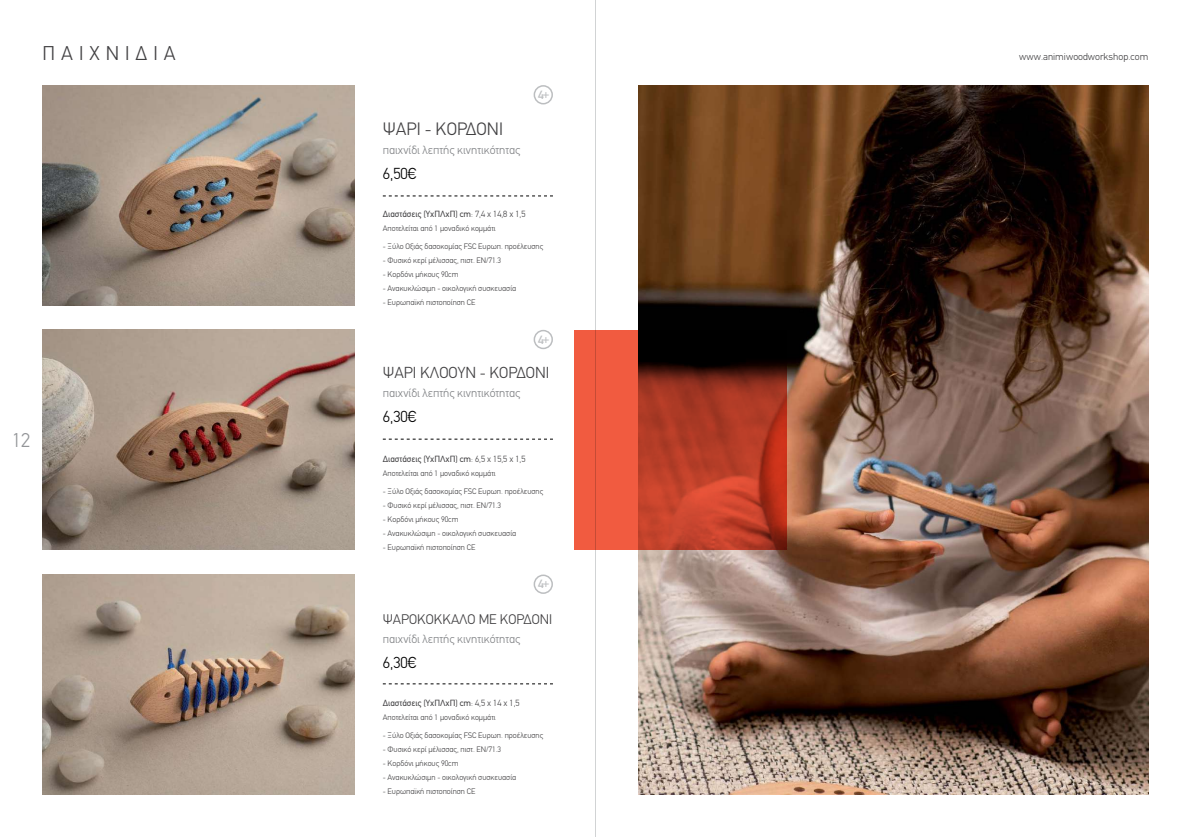
<style>
.page{position:relative;width:1191px;height:837px;background:#fff}
.page>*{position:absolute;margin:0;border:0;box-sizing:border-box;transform-origin:0 0}
.t1{font:300 20px "PF Din Text";letter-spacing:.3em;color:#414042}
.t2{font:300 20px "PF Din Text";color:#939598}
.t3{font:300 18px "PF Din Text";color:#414042}
.t4{font:300 16px "PF Din Text";color:#414042}
.t5{font:300 16px "PF Din Text";color:#000}
.t6{font:300 14px "PF Din Text";color:#414042}
.t7{font:300 12px "PF Din Text";color:#808285}
.t8{font:500 12px "PF Din Text";color:#bcbec0}
.t9{font:300 10px "PF Din Text";color:#414042}
.t10{font:9px "PF Din Text";color:#414042}
.t11{font:300 8px "PF Din Text";color:#414042}
.s1{font-weight:300}
</style>
<div class="page">
<hr style="left:595px;top:0;width:1px;height:836px;background:#d1d3d4">
<img style="left:43px;top:85px;width:311px;height:220px">
<img style="left:43px;top:574px;width:311px;height:220px">
<img style="left:43px;top:330px;width:311px;height:219px">
<svg style="left:383px;top:196px;width:170px;height:1px"></svg>
<svg style="left:383px;top:439px;width:170px;height:1px"></svg>
<svg style="left:383px;top:683px;width:170px;height:1px"></svg>
<div style="left:533px;top:574px;width:20px;height:19px;border:2px solid #bcbec0;border-radius:50%"></div>
<div style="left:533px;top:330px;width:20px;height:19px;border:2px solid #bcbec0;border-radius:50%"></div>
<div style="left:533px;top:85px;width:20px;height:19px;border:2px solid #bcbec0;border-radius:50%"></div>
<img style="left:638px;top:85px;width:510px;height:709px">
<svg style="left:574px;top:330px;width:213px;height:219px;background:#ae3c28"></svg>
<h1 class="t1" style="left:43px;top:41px;width:135px">ΠΑΙΧΝΙΔΙΑ</h1>
<h1 class="t2" style="left:12px;top:428px;width:20px">12</h1>
<h3 class="t8" style="left:538px;top:87px;width:13px">4+</h3>
<h2 class="t3" style="left:383px;top:118px;width:122px">ΨΑΡΙ - ΚΟΡΔΟΝΙ</h2>
<h3 class="t7" style="left:383px;top:142px;width:139px">παιχνίδι λεπτής κινητικότητας</h3>
<h3 class="t5" style="left:383px;top:164px;width:36px">6,50€</h3>
<p class="t10" style="left:383px;top:208px;width:144px">Διαστάσεις (ΥxΠΛxΠ) cm<span class="s1">: 7,4 x 14,8 x 1,5</span></p>
<p class="t11" style="left:383px;top:223px;width:114px">Αποτελείται από 1 μοναδικό κομμάτι</p>
<p class="t11" style="left:383px;top:241px;width:162px">- Ξύλο Οξιάς δασοκομίας FSC Ευρωπ. προέλευσης</p>
<p class="t11" style="left:383px;top:255px;width:120px">- Φυσικό κερί μέλισσας, πιστ. EN/71.3</p>
<p class="t11" style="left:383px;top:269px;width:77px">- Κορδόνι μήκους 90cm</p>
<p class="t11" style="left:383px;top:283px;width:135px">- Ανακυκλώσιμη - οικολογική συσκευασία</p>
<p class="t11" style="left:383px;top:297px;width:94px">- Ευρωπαϊκή πιστοποίηση CE</p>
<h3 class="t8" style="left:538px;top:332px;width:13px">4+</h3>
<h3 class="t4" style="left:383px;top:363px;width:168px">ΨΑΡΙ ΚΛΟΟΥΝ - ΚΟΡΔΟΝΙ</h3>
<h3 class="t7" style="left:383px;top:385px;width:139px">παιχνίδι λεπτής κινητικότητας</h3>
<h3 class="t5" style="left:383px;top:407px;width:36px">6,30€</h3>
<p class="t10" style="left:383px;top:453px;width:144px">Διαστάσεις (ΥxΠΛxΠ) cm<span class="s1">: 6,5 x 15,5 x 1,5</span></p>
<p class="t11" style="left:383px;top:468px;width:114px">Αποτελείται από 1 μοναδικό κομμάτι</p>
<p class="t11" style="left:383px;top:486px;width:162px">- Ξύλο Οξιάς δασοκομίας FSC Ευρωπ. προέλευσης</p>
<p class="t11" style="left:383px;top:500px;width:120px">- Φυσικό κερί μέλισσας, πιστ. EN/71.3</p>
<p class="t11" style="left:383px;top:514px;width:77px">- Κορδόνι μήκους 90cm</p>
<p class="t11" style="left:383px;top:528px;width:135px">- Ανακυκλώσιμη - οικολογική συσκευασία</p>
<p class="t11" style="left:383px;top:542px;width:94px">- Ευρωπαϊκή πιστοποίηση CE</p>
<h3 class="t8" style="left:538px;top:576px;width:13px">4+</h3>
<h3 class="t6" style="left:383px;top:610px;width:171px">ΨΑΡΟΚΟΚΚΑΛΟ ΜΕ ΚΟΡΔΟΝΙ</h3>
<h3 class="t7" style="left:383px;top:631px;width:139px">παιχνίδι λεπτής κινητικότητας</h3>
<h3 class="t5" style="left:383px;top:653px;width:36px">6,30€</h3>
<p class="t10" style="left:383px;top:697px;width:138px">Διαστάσεις (ΥxΠΛxΠ) cm<span class="s1">: 4,5 x 14 x 1,5</span></p>
<p class="t11" style="left:383px;top:712px;width:114px">Αποτελείται από 1 μοναδικό κομμάτι</p>
<p class="t11" style="left:383px;top:730px;width:162px">- Ξύλο Οξιάς δασοκομίας FSC Ευρωπ. προέλευσης</p>
<p class="t11" style="left:383px;top:744px;width:120px">- Φυσικό κερί μέλισσας, πιστ. EN/71.3</p>
<p class="t11" style="left:383px;top:758px;width:77px">- Κορδόνι μήκους 90cm</p>
<p class="t11" style="left:383px;top:772px;width:135px">- Ανακυκλώσιμη - οικολογική συσκευασία</p>
<p class="t11" style="left:383px;top:786px;width:94px">- Ευρωπαϊκή πιστοποίηση CE</p>
<p class="t9" style="left:1019px;top:51px;width:131px">www.animiwoodworkshop.com</p>
</div>
